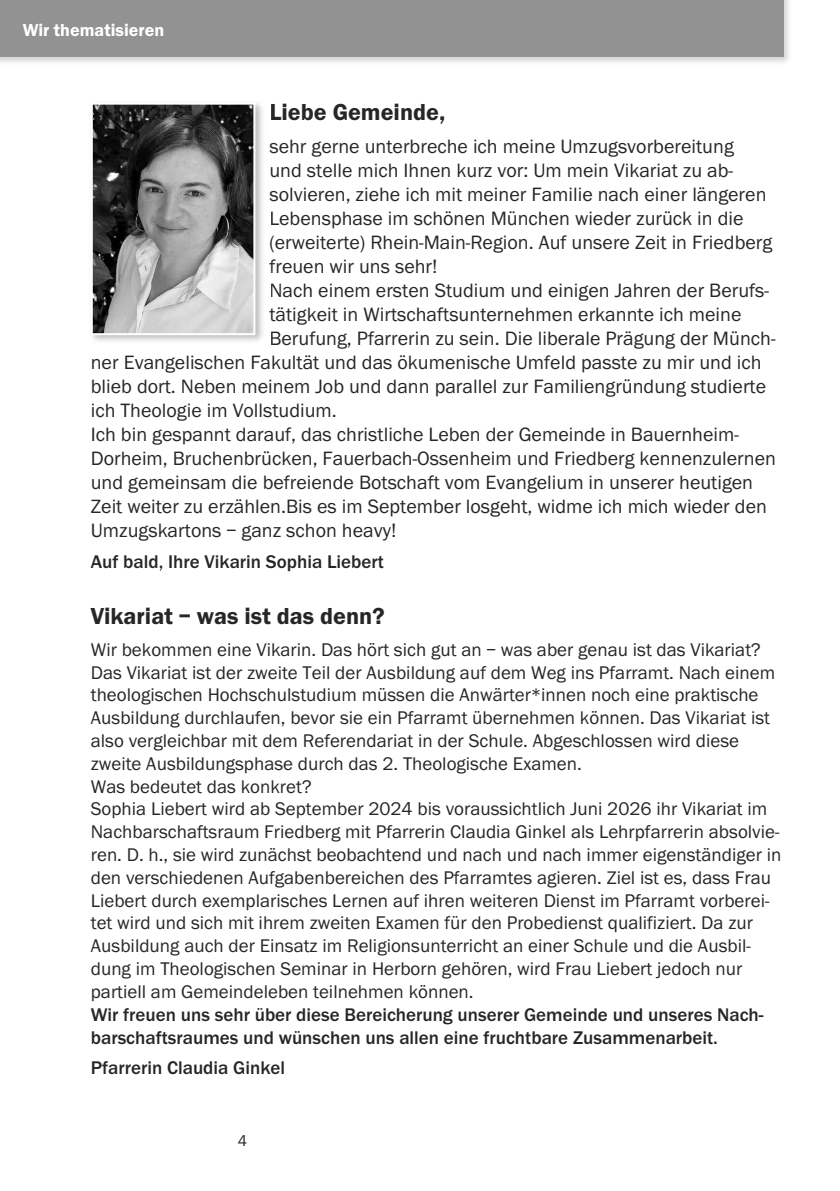
<style>
.page{position:relative;width:840px;height:1191px;background:#fff}
.page>*{position:absolute;margin:0;border:0;box-sizing:border-box;transform-origin:0 0}
.t1{font:600 24px "Franklin Gothic";color:#272526}
.t2{font:20px "Franklin Gothic";color:#272526}
.t3{font:19px/22.8px "Franklin Gothic";color:#272526}
.t4{font:500 19px/22.8px "Franklin Gothic";color:#272526}
.t5{font:600 18px "Franklin Gothic";color:#fff}
.t6{font:16px "Franklin Gothic";color:#272526}
</style>
<div class="page">
<img style="left:0;top:0;width:789px;height:63px">
<div style="left:0;top:0;width:782px;height:57px;background:#939293"></div>
<img style="left:92px;top:103px;width:171px;height:239px">
<img style="left:94px;top:106px;width:158px;height:226px">
<div style="left:91px;top:103px;width:164px;height:232px;border:2px solid #fff"></div>
<p class="t5" style="left:23px;top:19px;width:143px">Wir thematisieren</p>
<p class="t1" style="left:269px;top:98px;width:177px">Liebe Gemeinde,</p>
<p class="t2" style="left:269px;top:134px;width:465px">sehr gerne unterbreche ich meine Umzugsvorbereitung</p>
<p class="t2" style="left:269px;top:158px;width:465px">und stelle mich Ihnen kurz vor: Um mein Vikariat zu ab-</p>
<p class="t2" style="left:269px;top:182px;width:498px">solvieren, ziehe ich mit meiner Familie nach einer längeren</p>
<p class="t2" style="left:269px;top:206px;width:475px">Lebensphase im schönen München wieder zurück in die</p>
<p class="t2" style="left:269px;top:230px;width:504px">(erweiterte) Rhein-Main-Region. Auf unsere Zeit in Friedberg</p>
<p class="t2" style="left:269px;top:254px;width:169px">freuen wir uns sehr!</p>
<p class="t2" style="left:269px;top:278px;width:501px">Nach einem ersten Studium und einigen Jahren der Berufs-</p>
<p class="t2" style="left:269px;top:302px;width:473px">tätigkeit in Wirtschaftsunternehmen erkannte ich meine</p>
<p class="t2" style="left:269px;top:326px;width:507px">Berufung, Pfarrerin zu sein. Die liberale Prägung der Münch-</p>
<p class="t2" style="left:91px;top:350px;width:672px">ner Evangelischen Fakultät und das ökumenische Umfeld passte zu mir und ich</p>
<p class="t2" style="left:91px;top:374px;width:676px">blieb dort. Neben meinem Job und dann parallel zur Familiengründung studierte</p>
<p class="t2" style="left:91px;top:398px;width:247px">ich Theologie im Vollstudium.</p>
<p class="t2" style="left:91px;top:422px;width:649px">Ich bin gespannt darauf, das christliche Leben der Gemeinde in Bauernheim-</p>
<p class="t2" style="left:91px;top:446px;width:686px">Dorheim, Bruchenbrücken, Fauerbach-Ossenheim und Friedberg kennenzulernen</p>
<p class="t2" style="left:91px;top:470px;width:663px">und gemeinsam die befreiende Botschaft vom Evangelium in unserer heutigen</p>
<p class="t2" style="left:91px;top:494px;width:677px">Zeit weiter zu erzählen.Bis es im September losgeht, widme ich mich wieder den</p>
<p class="t2" style="left:91px;top:518px;width:307px">Umzugskartons – ganz schon heavy!</p>
<p class="t4" style="left:91px;top:550px;width:294px">Auf bald, Ihre Vikarin Sophia Liebert</p>
<p class="t1" style="left:91px;top:601px;width:295px">Vikariat – was ist das denn?</p>
<p class="t3" style="left:91px;top:638px;width:691px">Wir bekommen eine Vikarin. Das hört sich gut an – was aber genau ist das Vikariat?<br>Das Vikariat ist der zweite Teil der Ausbildung auf dem Weg ins Pfarramt. Nach einem theologischen Hochschulstudium müssen die Anwärter*innen noch eine praktische Ausbildung durchlaufen, bevor sie ein Pfarramt übernehmen können. Das Vikariat ist also vergleichbar mit dem Referendariat in der Schule. Abgeschlossen wird diese zweite Ausbildungsphase durch das 2. Theologische Examen.<br>Was bedeutet das konkret?<br>Sophia Liebert wird ab September 2024 bis voraussichtlich Juni 2026 ihr Vikariat im Nachbarschaftsraum Friedberg mit Pfarrerin Claudia Ginkel als Lehrpfarrerin absolvie&shy;ren. D. h., sie wird zunächst beobachtend und nach und nach immer eigenständiger in den verschiedenen Aufgabenbereichen des Pfarramtes agieren. Ziel ist es, dass Frau Liebert durch exemplarisches Lernen auf ihren weiteren Dienst im Pfarramt vorberei&shy;tet wird und sich mit ihrem zweiten Examen für den Probedienst qualifiziert. Da zur Ausbildung auch der Einsatz im Religionsunterricht an einer Schule und die Ausbil&shy;dung im Theologischen Seminar in Herborn gehören, wird Frau Liebert jedoch nur partiell am Gemeindeleben teilnehmen können.</p>
<p class="t4" style="left:91px;top:1002px;width:674px">Wir freuen uns sehr über diese Bereicherung unserer Gemeinde und unseres Nach&shy;barschaftsraumes und wünschen uns allen eine fruchtbare Zusammenarbeit.</p>
<p class="t4" style="left:91px;top:1055px;width:196px">Pfarrerin Claudia Ginkel</p>
<p class="t6" style="left:237px;top:1131px;width:11px">4</p>
</div>
